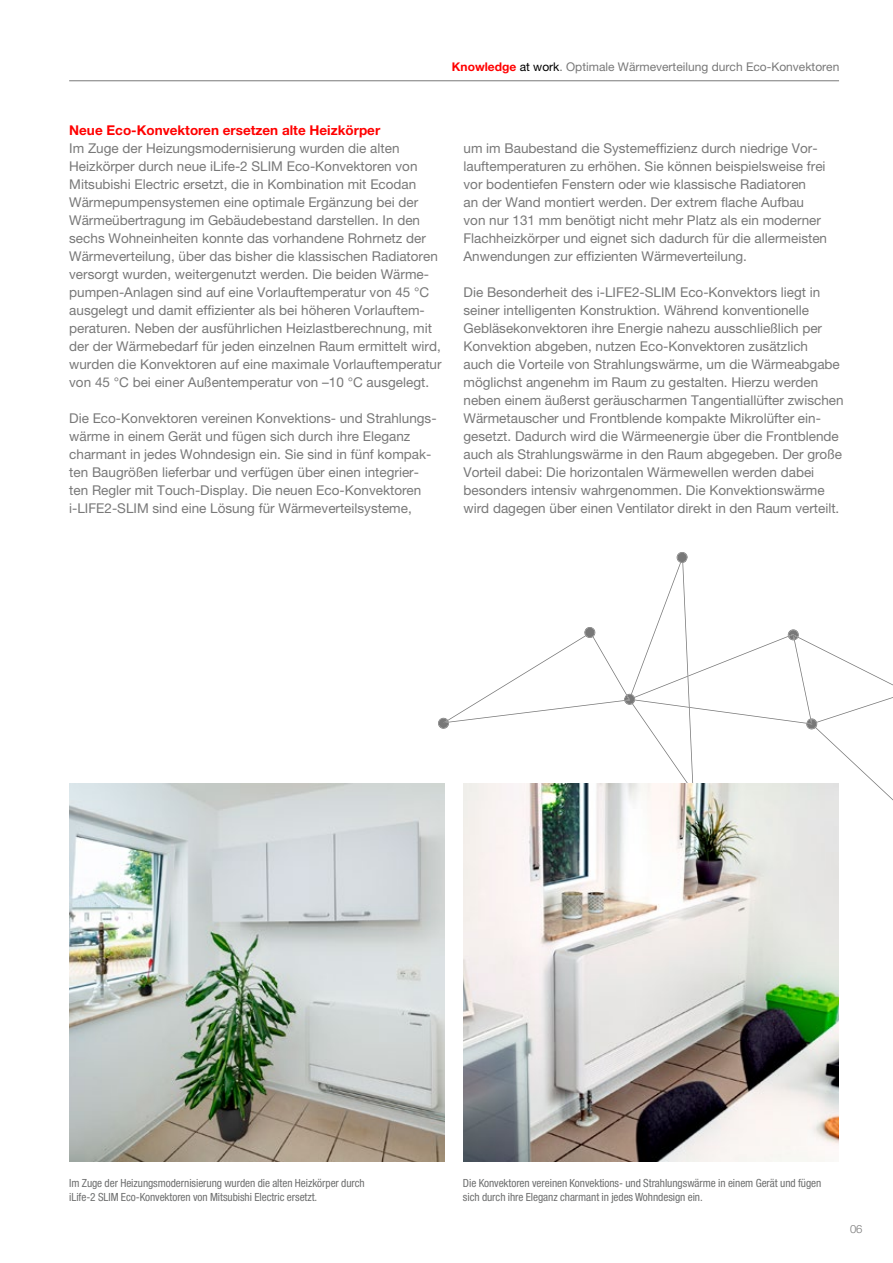
<style>
.page{position:relative;width:893px;height:1263px;background:#fff}
.page>*{position:absolute;margin:0;border:0;box-sizing:border-box;transform-origin:0 0}
.t1{font:13.5px/18px "Helvetica Neue LT Pro";color:#787878}
.t2{font:700 13.5px "Helvetica Neue LT Pro";color:#f00}
.t3{font:12px "Helvetica Neue LT Pro";color:#787878}
.t4{font:condensed 11.25px/13.5px "Helvetica Neue LT Pro";letter-spacing:-.005em;color:#6f7070}
.t5{font:300 11.25px "Helvetica Neue LT Pro";color:#787878}
.s1{font-weight:700;color:#f00}
.s2{color:#000}
</style>
<div class="page">
<svg style="left:438px;top:552px;width:455px;height:248px"></svg>
<img style="left:69px;top:783px;width:376px;height:378px">
<img style="left:463px;top:783px;width:376px;height:378px">
<hr style="left:69px;top:81px;width:770px;height:1px;background:#787878">
<p class="t3" style="left:452px;top:60px;width:389px"><span class="s1">Knowledge</span> <span class="s2">at work</span>. Optimale Wärmeverteilung durch Eco-Konvektoren</p>
<p class="t2" style="left:69px;top:122px;width:313px">Neue Eco-Konvektoren ersetzen alte Heizkörper</p>
<p class="t1" style="left:69px;top:139px;width:374px">Im Zuge der Heizungsmodernisierung wurden die alten Heizkörper durch neue iLife-2 SLIM Eco-Konvektoren von Mitsubishi Electric ersetzt, die in Kombination mit Ecodan Wärmepumpensystemen eine optimale Ergänzung bei der Wärmeübertragung im Gebäudebestand darstellen. In den sechs Wohneinheiten konnte das vorhandene Rohrnetz der Wärmeverteilung, über das bisher die klassischen Radiatoren versorgt wurden, weitergenutzt werden. Die beiden Wärme&shy;pumpen-Anlagen sind auf eine Vorlauftemperatur von 45 °C ausgelegt und damit effizienter als bei höheren Vorlauftem&shy;peraturen. Neben der ausführlichen Heizlastberechnung, mit der der Wärmebedarf für jeden einzelnen Raum ermittelt wird, wurden die Konvektoren auf eine maximale Vorlauftemperatur von 45 °C bei einer Außentemperatur von –10 °C ausgelegt.</p>
<p class="t1" style="left:69px;top:409px;width:369px">Die Eco-Konvektoren vereinen Konvektions- und Strahlungs&shy;wärme in einem Gerät und fügen sich durch ihre Eleganz charmant in jedes Wohndesign ein. Sie sind in fünf kompak&shy;ten Baugrößen lieferbar und verfügen über einen integrier&shy;ten Regler mit Touch-Display. Die neuen Eco-Konvektoren i-LIFE2-SLIM sind eine Lösung für Wärmeverteilsysteme,</p>
<p class="t1" style="left:464px;top:139px;width:365px">um im Baubestand die Systemeffizienz durch niedrige Vor&shy;lauftemperaturen zu erhöhen. Sie können beispielsweise frei vor bodentiefen Fenstern oder wie klassische Radiatoren<br>an der Wand montiert werden. Der extrem flache Aufbau von nur 131 mm benötigt nicht mehr Platz als ein moderner Flachheizkörper und eignet sich dadurch für die allermeisten Anwendungen zur effizienten Wärmeverteilung.</p>
<p class="t1" style="left:464px;top:283px;width:382px">Die Besonderheit des i-LIFE2-SLIM Eco-Konvektors liegt in seiner intelligenten Konstruktion. Während konventionelle Gebläsekonvektoren ihre Energie nahezu ausschließlich per Konvektion abgeben, nutzen Eco-Konvektoren zusätzlich<br>auch die Vorteile von Strahlungswärme, um die Wärmeabgabe möglichst angenehm im Raum zu gestalten. Hierzu werden neben einem äußerst geräuscharmen Tangentiallüfter zwischen Wärmetauscher und Frontblende kompakte Mikrolüfter ein&shy;gesetzt. Dadurch wird die Wärmeenergie über die Frontblende auch als Strahlungswärme in den Raum abgegeben. Der große Vorteil dabei: Die horizontalen Wärmewellen werden dabei besonders intensiv wahrgenommen. Die Konvektionswärme wird dagegen über einen Ventilator direkt in den Raum verteilt.</p>
<p class="t4" style="left:69px;top:1176px;width:297px">Im Zuge der Heizungsmodernisierung wurden die alten Heizkörper durch iLife-2 SLIM Eco-Konvektoren von Mitsubishi Electric ersetzt.</p>
<p class="t4" style="left:463px;top:1176px;width:360px">Die Konvektoren vereinen Konvektions- und Strahlungswärme in einem Gerät und fügen sich durch ihre Eleganz charmant in jedes Wohndesign ein.</p>
<p class="t5" style="left:850px;top:1222px;width:14px">06</p>
</div>
